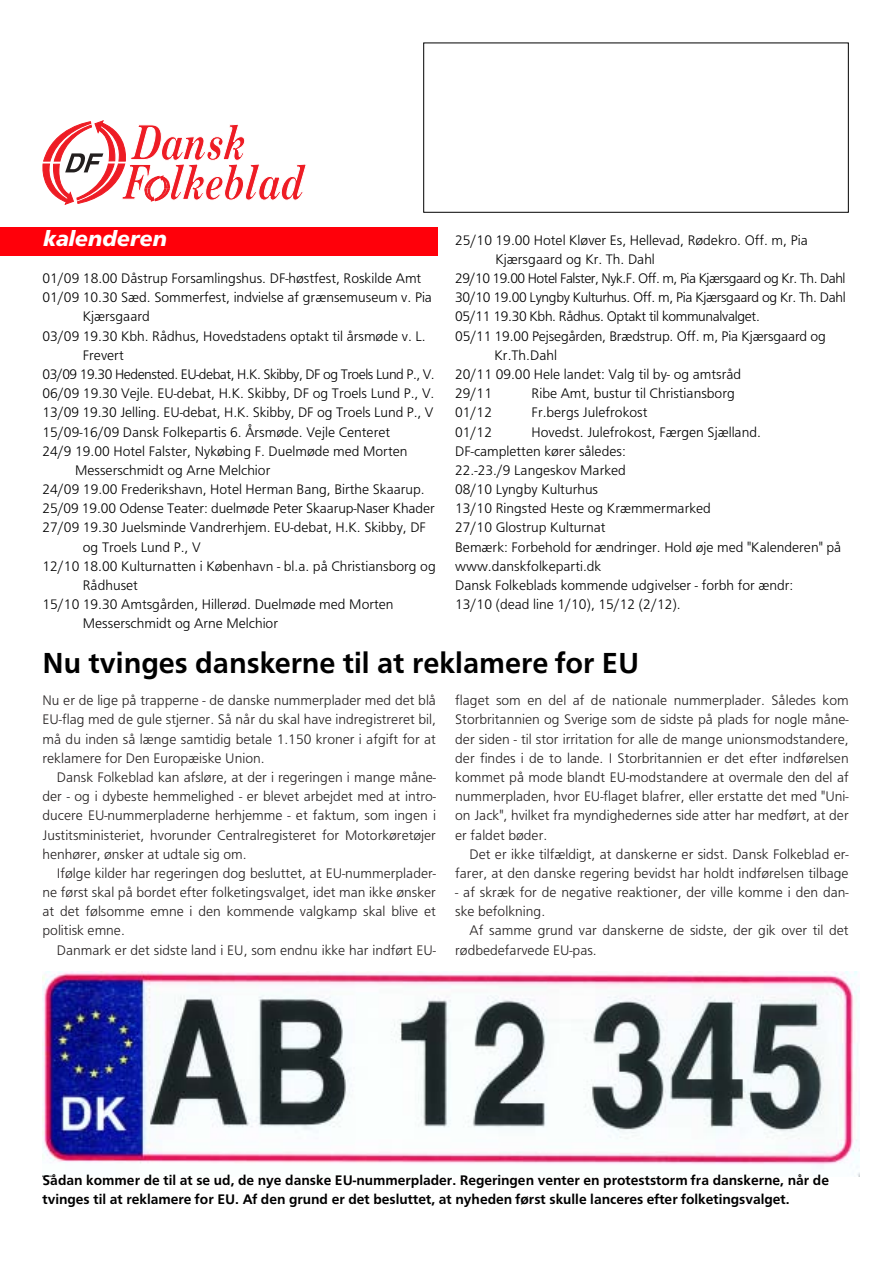
<style>
.page{position:relative;width:893px;height:1262px;background:#fff}
.page>*{position:absolute;margin:0;border:0;box-sizing:border-box;transform-origin:0 0}
.t1{font:30px "Frutus T Halvfed";color:#000}
.t2{font:22.35px "Frutus T Fed Kursiv";color:#fff}
.t3{font:14.4px/19.2px "Frutus T Lys";color:#231f1f;text-align:justify}
.t4{font:14.4px/19.2px "Frutus T Lys";color:#000}
.t5{font:14.4px/19.2px "Frutus T Halvfed";color:#000}
.t6{font:14.4px "Frutus T Lys";letter-spacing:-.035em;color:#000}
.t7{font:14.4px "Frutus T Lys";letter-spacing:-.025em;color:#000}
</style>
<div class="page">
<div style="left:423px;top:43px;width:425px;height:170px;border:1px solid #000"></div>
<div style="left:0;top:227px;width:437px;height:29px;background:#ff000a"></div>
<img style="left:43px;top:972px;width:816px;height:204px">
<svg style="left:43px;top:120px;width:263px;height:85px"></svg>
<h2 class="t2" style="left:44px;top:230px;width:125px">kalenderen</h2>
<p class="t4" style="left:43px;top:270px;width:380px">01/09 18.00 Dåstrup Forsamlingshus. DF-høstfest, Roskilde Amt</p>
<p class="t4" style="left:43px;top:289px;width:391px">01/09 10.30 Sæd. Sommerfest, indvielse af grænsemuseum v. Pia</p>
<p class="t4" style="left:83px;top:308px;width:68px">Kjærsgaard</p>
<p class="t4" style="left:43px;top:327px;width:384px">03/09 19.30 Kbh. Rådhus, Hovedstadens optakt til årsmøde v. L.</p>
<p class="t4" style="left:83px;top:346px;width:42px">Frevert</p>
<p class="t6" style="left:43px;top:368px;width:393px">03/09 19.30 Hedensted. EU-debat, H.K. Skibby, DF og Troels Lund P., V.</p>
<p class="t4" style="left:43px;top:385px;width:393px">06/09 19.30 Vejle. EU-debat, H.K. Skibby, DF og Troels Lund P., V.</p>
<p class="t4" style="left:43px;top:404px;width:392px">13/09 19.30 Jelling. EU-debat, H.K. Skibby, DF og Troels Lund P., V</p>
<p class="t4" style="left:43px;top:423px;width:349px">15/09-16/09 Dansk Folkepartis 6. Årsmøde. Vejle Centeret</p>
<p class="t4" style="left:43px;top:442px;width:366px">24/9 19.00 Hotel Falster, Nykøbing F. Duelmøde med Morten</p>
<p class="t4" style="left:75px;top:461px;width:197px">Messerschmidt og Arne Melchior</p>
<p class="t4" style="left:43px;top:481px;width:384px">24/09 19.00 Frederikshavn, Hotel Herman Bang, Birthe Skaarup.</p>
<p class="t4" style="left:43px;top:500px;width:394px">25/09 19.00 Odense Teater: duelmøde Peter Skaarup-Naser Khader</p>
<p class="t4" style="left:43px;top:519px;width:385px">27/09 19.30 Juelsminde Vandrerhjem. EU-debat, H.K. Skibby, DF</p>
<p class="t4" style="left:83px;top:538px;width:119px">og Troels Lund P., V</p>
<p class="t4" style="left:43px;top:557px;width:395px">12/10 18.00 Kulturnatten i København - bl.a. på Christiansborg og</p>
<p class="t4" style="left:83px;top:577px;width:57px">Rådhuset</p>
<p class="t4" style="left:43px;top:596px;width:352px">15/10 19.30 Amtsgården, Hillerød. Duelmøde med Morten</p>
<p class="t4" style="left:83px;top:615px;width:197px">Messerschmidt og Arne Melchior</p>
<p class="t4" style="left:455px;top:231px;width:354px">25/10 19.00 Hotel Kløver Es, Hellevad, Rødekro. Off. m, Pia</p>
<p class="t4" style="left:495px;top:250px;width:161px">Kjærsgaard og Kr. Th. Dahl</p>
<p class="t6" style="left:455px;top:272px;width:392px">29/10 19.00 Hotel Falster, Nyk.F. Off. m, Pia Kjærsgaard og Kr. Th. Dahl</p>
<p class="t7" style="left:455px;top:292px;width:392px">30/10 19.00 Lyngby Kulturhus. Off. m, Pia Kjærsgaard og Kr. Th. Dahl</p>
<p class="t7" style="left:455px;top:311px;width:306px">05/11 19.30 Kbh. Rådhus. Optakt til kommunalvalget.</p>
<p class="t4" style="left:455px;top:327px;width:372px">05/11 19.00 Pejsegården, Brædstrup. Off. m, Pia Kjærsgaard og</p>
<p class="t4" style="left:494px;top:346px;width:64px">Kr.Th.Dahl</p>
<p class="t4" style="left:455px;top:366px;width:287px">20/11 09.00 Hele landet: Valg til by- og amtsråd</p>
<p class="t4" style="left:455px;top:385px;width:38px">29/11</p>
<p class="t4" style="left:531px;top:385px;width:205px">Ribe Amt, bustur til Christiansborg</p>
<p class="t4" style="left:455px;top:404px;width:38px">01/12</p>
<p class="t4" style="left:531px;top:404px;width:117px">Fr.bergs Julefrokost</p>
<p class="t4" style="left:455px;top:423px;width:38px">01/12</p>
<p class="t4" style="left:455px;top:423px;width:387px;text-indent:76px">Hovedst. Julefrokost, Færgen Sjælland.<br>DF-campletten kører således:<br>22.-23./9 Langeskov Marked<br>08/10 Lyngby Kulturhus<br>13/10 Ringsted Heste og Kræmmermarked<br>27/10 Glostrup Kulturnat<br>Bemærk: Forbehold for ændringer. Hold øje med "Kalenderen" på www.danskfolkeparti.dk<br>Dansk Folkeblads kommende udgivelser - forbh for ændr:<br>13/10 (dead line 1/10), 15/12 (2/12).</p>
<h1 class="t1" style="left:43px;top:651px;width:598px">Nu tvinges danskerne til at reklamere for EU</h1>
<p class="t3" style="left:43px;top:692px;width:395px">Nu er de lige på trapperne - de danske nummerplader med det blå EU-flag med de gule stjerner. Så når du skal have indregistreret bil, må du inden så længe samtidig betale 1.150 kroner i afgift for at reklamere for Den Europæiske Union.</p>
<p class="t3" style="left:43px;top:768px;width:395px;text-indent:14px">Dansk Folkeblad kan afsløre, at der i regeringen i mange måne&shy;der - og i dybeste hemmelighed - er blevet arbejdet med at intro&shy;ducere EU-nummerpladerne herhjemme - et faktum, som ingen i Justitsministeriet, hvorunder Centralregisteret for Motorkøretøjer henhører, ønsker at udtale sig om.</p>
<p class="t3" style="left:43px;top:864px;width:395px;text-indent:14px">Ifølge kilder har regeringen dog besluttet, at EU-nummerplader&shy;ne først skal på bordet efter folketingsvalget, idet man ikke ønsker at det følsomme emne i den kommende valgkamp skal blive et politisk emne.</p>
<p class="t3" style="left:57px;top:941px;width:380px">Danmark er det sidste land i EU, som endnu ikke har indført EU-</p>
<p class="t3" style="left:455px;top:692px;width:395px">flaget som en del af de nationale nummerplader. Således kom Storbritannien og Sverige som de sidste på plads for nogle måne&shy;der siden - til stor irritation for alle de mange unionsmodstandere, der findes i de to lande. I Storbritannien er det efter indførelsen kommet på mode blandt EU-modstandere at overmale den del af nummerpladen, hvor EU-flaget blafrer, eller erstatte det med "Uni&shy;on Jack", hvilket fra myndighedernes side atter har medført, at der er faldet bøder.</p>
<p class="t3" style="left:455px;top:845px;width:395px;text-align:right">Det er ikke tilfældigt, at danskerne er sidst. Dansk Folkeblad er&shy;farer, at den danske regering bevidst har holdt indførelsen tilbage</p>
<p class="t3" style="left:455px;top:883px;width:395px">- af skræk for de negative reaktioner, der ville komme i den dan&shy;ske befolkning.</p>
<p class="t3" style="left:455px;top:922px;width:395px;text-indent:14px">Af samme grund var danskerne de sidste, der gik over til det rødbedefarvede EU-pas.</p>
<p class="t5" style="left:43px;top:1171px;width:788px">Sådan kommer de til at se ud, de nye danske EU-nummerplader. Regeringen venter en proteststorm fra danskerne, når de tvinges til at reklamere for EU. Af den grund er det besluttet, at nyheden først skulle lanceres efter folketingsvalget.</p>
</div>
